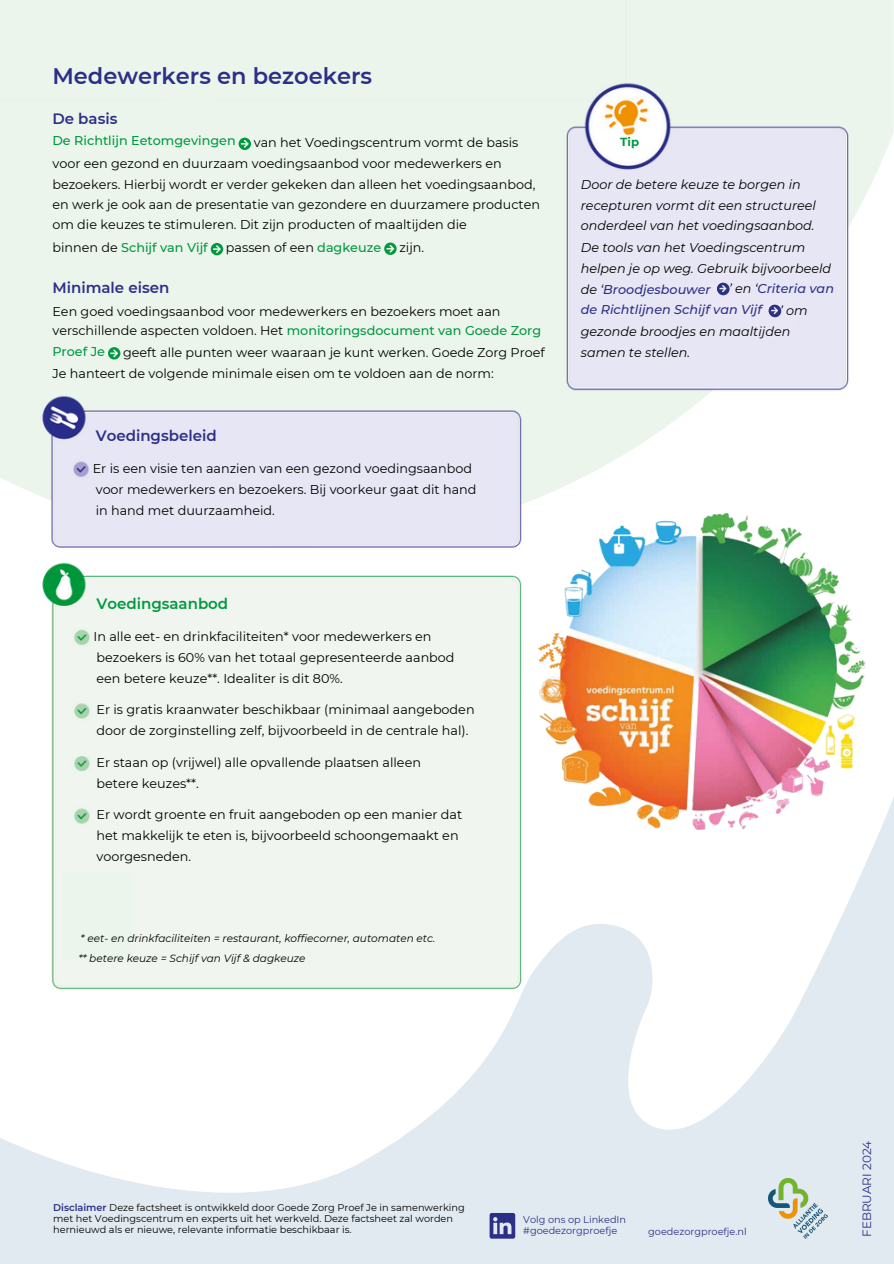
<style>
.page{position:relative;width:894px;height:1264px;background:#fff}
.page>*{position:absolute;margin:0;border:0;box-sizing:border-box;transform-origin:0 0}
.t1{font:600 22.5px "Montserrat";color:#2c2f88}
.t2{font:600 15px "Montserrat";color:#2c2f88}
.t3{font:600 15px "Montserrat";color:#00993f}
.t4{font:12.75px "Montserrat";color:#000}
.t5{font:italic 12.75px/20.2px "Montserrat";color:#000}
.t6{font:italic 500 12.75px "Montserrat";color:#2c2f88}
.t7{font:500 12.75px "Montserrat";color:#00993f}
.t8{font:12px "Montserrat";color:#2c2f88}
.t9{font:700 11.7px "Montserrat";color:#00993f}
.t10{font:italic 10.5px "Montserrat";color:#000}
.t11{font:9.75px/11.2px "Montserrat";color:#000}
.t12{font:9.75px/11.2px "Montserrat";color:#2c2f88}
.s1{font-weight:400;color:#000}
.s2{font-weight:500;color:#00993f}
.s3{font-weight:600;color:#2c2f88}
</style>
<div class="page">
<svg style="left:0;top:1068px;width:893px;height:195px;fill:#e1eaf0"></svg>
<img style="left:0;top:0;width:893px;height:1068px">
<div style="left:360px;top:224px;width:53px;height:53px;background:#ecf5ec;border-radius:50%"></div>
<svg style="left:489px;top:1212px;width:26px;height:26px"></svg>
<img style="left:768px;top:1178px;width:59px;height:60px">
<div style="left:533px;top:482px;width:360px;height:362px;background:#fff;border-radius:50%"></div>
<img style="left:523px;top:506px;width:354px;height:338px">
<div style="left:62px;top:873px;width:69px;height:88px;background:#ecf5ec"></div>
<div style="left:150px;top:91px;width:81px;height:81px;background:#ecf5ec;border-radius:50%"></div>
<div style="left:216px;top:108px;width:53px;height:53px;background:#ecf5ec;border-radius:50%"></div>
<svg style="left:238px;top:138px;width:13px;height:12px"></svg>
<div style="left:196px;top:237px;width:53px;height:53px;background:#ecf5ec;border-radius:50%"></div>
<div style="left:700px;top:265px;width:53px;height:53px;background:#e9e7f5;border-radius:50%"></div>
<div style="left:744px;top:287px;width:52px;height:53px;background:#e9e7f5;border-radius:50%"></div>
<div style="left:81px;top:329px;width:53px;height:53px;background:#ecf5ec;border-radius:50%"></div>
<svg style="left:211px;top:243px;width:12px;height:12px"></svg>
<svg style="left:384px;top:242px;width:12px;height:13px"></svg>
<svg style="left:108px;top:347px;width:12px;height:12px"></svg>
<svg style="left:717px;top:283px;width:12px;height:12px"></svg>
<svg style="left:768px;top:305px;width:12px;height:12px"></svg>
<h5 class="t1" style="left:52px;top:62px;width:321px">Medewerkers en bezoekers</h5>
<p class="t2" style="left:52px;top:110px;width:67px">De basis</p>
<p class="t7" style="left:52px;top:133px;width:185px">De Richtlijn Eetomgevingen</p>
<h4 class="t4" style="left:254px;top:134px;width:266px">van het Voedingscentrum vormt de basis</h4>
<h5 class="t9" style="left:620px;top:134px;width:20px">Tip</h5>
<h5 class="t4" style="left:52px;top:155px;width:451px">voor een gezond en duurzaam voedingsaanbod voor medewerkers en</h5>
<p class="t4" style="left:52px;top:176px;width:484px">bezoekers. Hierbij wordt er verder gekeken dan alleen het voedingsaanbod,</p>
<h5 class="t4" style="left:52px;top:197px;width:489px">en werk je ook aan de presentatie van gezondere en duurzamere producten</h5>
<h5 class="t4" style="left:52px;top:217px;width:416px">om die keuzes te stimuleren. Dit zijn producten of maaltijden die</h5>
<h5 class="t5" style="left:580px;top:175px;width:236px">Door de betere keuze te borgen in recepturen vormt dit een structureel onderdeel van het voedingsaanbod.</h5>
<h4 class="t7" style="left:52px;top:239px;width:157px"><span class="s1">binnen de</span> Schijf van Vijf</h4>
<h5 class="t4" style="left:226px;top:239px;width:157px">passen of een <span class="s2">dagkeuze</span></h5>
<h5 class="t4" style="left:399px;top:239px;width:26px">zijn.</h5>
<h5 class="t5" style="left:580px;top:237px;width:226px">De tools van het Voedingscentrum</h5>
<p class="t5" style="left:580px;top:258px;width:252px">helpen je op weg. Gebruik bijvoorbeeld</p>
<h5 class="t2" style="left:52px;top:279px;width:118px">Minimale eisen</h5>
<h5 class="t4" style="left:52px;top:303px;width:449px">Een goed voedingsaanbod voor medewerkers en bezoekers moet aan</h5>
<h5 class="t6" style="left:580px;top:281px;width:131px"><span class="s1">de ‘</span>Broodjesbouwer</h5>
<p class="t6" style="left:728px;top:281px;width:106px"><span class="s1">’ en ‘</span>Criteria van</p>
<h4 class="t6" style="left:580px;top:302px;width:182px">de Richtlijnen Schijf van Vijf</h4>
<h5 class="t5" style="left:779px;top:300px;width:29px">’ om</h5>
<h5 class="t4" style="left:52px;top:323px;width:490px">verschillende aspecten voldoen. Het <span class="s2">monitoringsdocument van Goede Zorg</span></h5>
<h5 class="t5" style="left:580px;top:321px;width:211px">gezonde broodjes en maaltijden</h5>
<h2 class="t7" style="left:52px;top:344px;width:54px">Proef Je</h2>
<h5 class="t4" style="left:123px;top:344px;width:423px">geeft alle punten weer waaraan je kunt werken. Goede Zorg Proef</h5>
<h5 class="t5" style="left:580px;top:342px;width:111px">samen te stellen.</h5>
<h5 class="t4" style="left:52px;top:365px;width:442px">Je hanteert de volgende minimale eisen om te voldoen aan de norm:</h5>
<p class="t2" style="left:96px;top:426px;width:122px">Voedingsbeleid</p>
<p class="t4" style="left:93px;top:460px;width:380px">Er is een visie ten aanzien van een gezond voedingsaanbod</p>
<p class="t4" style="left:96px;top:481px;width:382px">voor medewerkers en bezoekers. Bij voorkeur gaat dit hand</p>
<p class="t4" style="left:96px;top:502px;width:180px">in hand met duurzaamheid.</p>
<p class="t3" style="left:96px;top:594px;width:133px">Voedingsaanbod</p>
<p class="t4" style="left:93px;top:628px;width:339px">In alle eet- en drinkfaciliteiten* voor medewerkers en</p>
<p class="t4" style="left:96px;top:649px;width:359px">bezoekers is 60% van het totaal gepresenteerde aanbod</p>
<p class="t4" style="left:96px;top:670px;width:248px">een betere keuze**. Idealiter is dit 80%.</p>
<p class="t4" style="left:96px;top:701px;width:379px">Er is gratis kraanwater beschikbaar (minimaal aangeboden</p>
<p class="t4" style="left:96px;top:722px;width:373px">door de zorginstelling zelf, bijvoorbeeld in de centrale hal).</p>
<p class="t4" style="left:96px;top:754px;width:326px">Er staan op (vrijwel) alle opvallende plaatsen alleen</p>
<p class="t4" style="left:96px;top:775px;width:104px">betere keuzes**.</p>
<p class="t4" style="left:96px;top:806px;width:367px">Er wordt groente en fruit aangeboden op een manier dat</p>
<h2 class="t4" style="left:96px;top:827px;width:363px">het makkelijk te eten is, bijvoorbeeld schoongemaakt en</h2>
<h5 class="t4" style="left:96px;top:848px;width:96px">voorgesneden.</h5>
<h5 class="t10" style="left:81px;top:931px;width:356px">* eet- en drinkfaciliteiten = restaurant, koffiecorner, automaten etc.</h5>
<h5 class="t10" style="left:78px;top:951px;width:228px">** betere keuze = Schijf van Vijf &amp; dagkeuze</h5>
<h5 class="t11" style="left:53px;top:1201px;width:413px"><span class="s3">Disclaimer</span> Deze factsheet is ontwikkeld door Goede Zorg Proef Je in samenwerking met het Voedingscentrum en experts uit het werkveld. Deze factsheet zal worden hernieuwd als er nieuwe, relevante informatie beschikbaar is.</h5>
<h5 class="t12" style="left:523px;top:1213px;width:104px">Volg ons op LinkedIn #goedezorgproefje</h5>
<h5 class="t12" style="left:648px;top:1225px;width:100px">goedezorgproefje.nl</h5>
<h5 class="t8" style="left:859px;top:1236px;width:98px;rotate:-90deg">FEBRUARI 2024</h5>
</div>
